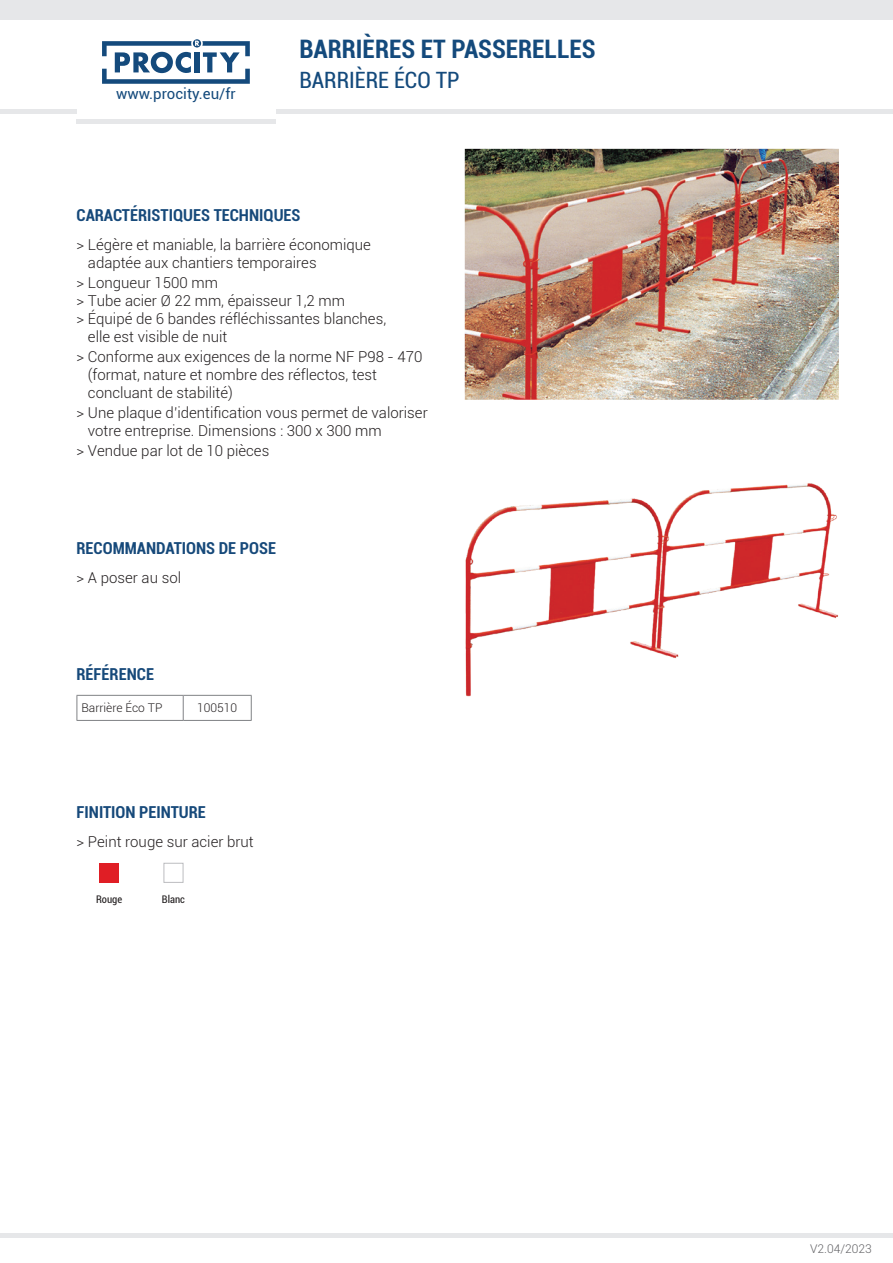
<style>
.page{position:relative;width:893px;height:1263px;background:#fff}
.page>*{position:absolute;margin:0;border:0;box-sizing:border-box;transform-origin:0 0}
.t1{font:700 condensed 25.5px "Roboto";color:#144a7c}
.t2{font:condensed 22.5px "Roboto";color:#144a7c}
.t3{font:700 condensed 16.5px "Roboto";color:#16497a}
.textes_à_puce{font:300 15px/18px "Roboto";color:#231f20}
.t4{font:15px "Roboto";color:#144a7c}
._2011-Tab_BOLD_réf{font:300 12px "Roboto";color:#231f20}
.t5{font:300 12px "Roboto";color:#636366}
.t6{font:condensed 10.5px "Roboto";color:#231f20}
</style>
<div class="page">
<div style="left:0;top:0;width:893px;height:19px;background:#e6e7e9"></div>
<hr style="left:0;top:110px;width:77px;height:4px;background:#e6e7e9">
<hr style="left:276px;top:110px;width:617px;height:4px;background:#e6e7e9">
<hr style="left:0;top:1233px;width:893px;height:4px;background:#e6e7e9">
<hr style="left:77px;top:119px;width:199px;height:4px;background:#e6e7e9">
<svg style="left:102px;top:39px;width:148px;height:45px"></svg>
<div style="left:100px;top:863px;width:19px;height:19px;background:#e01e25"></div>
<div style="left:164px;top:863px;width:19px;height:20px;border:1px solid #bcbdc0"></div>
<svg style="left:77px;top:696px;width:1px;height:24px"></svg>
<svg style="left:183px;top:696px;width:1px;height:24px"></svg>
<svg style="left:251px;top:696px;width:1px;height:24px"></svg>
<hr style="left:77px;top:720px;width:106px;height:1px;background:#808285">
<hr style="left:183px;top:720px;width:69px;height:1px;background:#808285">
<hr style="left:77px;top:695px;width:106px;height:1px;background:#808285">
<hr style="left:183px;top:695px;width:69px;height:1px;background:#808285">
<img style="left:465px;top:149px;width:374px;height:251px">
<img style="left:465px;top:483px;width:373px;height:214px">
<p class="t4" style="left:116px;top:83px;width:121px">www.procity.eu/fr</p>
<h1 class="t1" style="left:299px;top:31px;width:298px">BARRIÈRES ET PASSERELLES</h1>
<p class="t2" style="left:299px;top:65px;width:162px">BARRIÈRE ÉCO TP</p>
<p class="t3" style="left:77px;top:204px;width:225px">CARACTÉRISTIQUES TECHNIQUES</p>
<p class="textes_à_puce" style="left:88px;top:235px;width:284px;text-indent:-11px">&gt; Légère et maniable, la barrière économique adaptée aux chantiers temporaires</p>
<p class="textes_à_puce" style="left:77px;top:273px;width:143px">&gt; Longueur 1500 mm</p>
<p class="textes_à_puce" style="left:77px;top:291px;width:270px">&gt; Tube acier Ø 22 mm, épaisseur 1,2 mm</p>
<p class="textes_à_puce" style="left:77px;top:309px;width:311px">&gt; Équipé de 6 bandes réfléchissantes blanches,</p>
<p class="textes_à_puce" style="left:88px;top:327px;width:141px">elle est visible de nuit</p>
<p class="textes_à_puce" style="left:88px;top:347px;width:336px;text-indent:-11px">&gt; Conforme aux exigences de la norme NF P98 - 470 (format, nature et nombre des réflectos, test concluant de stabilité)</p>
<p class="textes_à_puce" style="left:88px;top:403px;width:341px;text-indent:-11px">&gt; Une plaque d’identification vous permet de valoriser votre entreprise. Dimensions : 300 x 300 mm</p>
<p class="textes_à_puce" style="left:77px;top:442px;width:194px">&gt; Vendue par lot de 10 pièces</p>
<p class="t3" style="left:77px;top:536px;width:201px">RECOMMANDATIONS DE POSE</p>
<p class="textes_à_puce" style="left:77px;top:568px;width:106px">&gt; A poser au sol</p>
<p class="t3" style="left:77px;top:663px;width:79px">RÉFÉRENCE</p>
<p class="_2011-Tab_BOLD_réf" style="left:82px;top:700px;width:82px">Barrière Éco TP</p>
<p class="_2011-Tab_BOLD_réf" style="left:197px;top:700px;width:41px">100510</p>
<p class="t3" style="left:77px;top:801px;width:131px">FINITION PEINTURE</p>
<p class="textes_à_puce" style="left:77px;top:832px;width:179px">&gt; Peint rouge sur acier brut</p>
<p class="t6" style="left:96px;top:891px;width:28px">Rouge</p>
<p class="t6" style="left:162px;top:891px;width:25px">Blanc</p>
<p class="t5" style="left:810px;top:1240px;width:63px">V2.04/2023</p>
</div>
